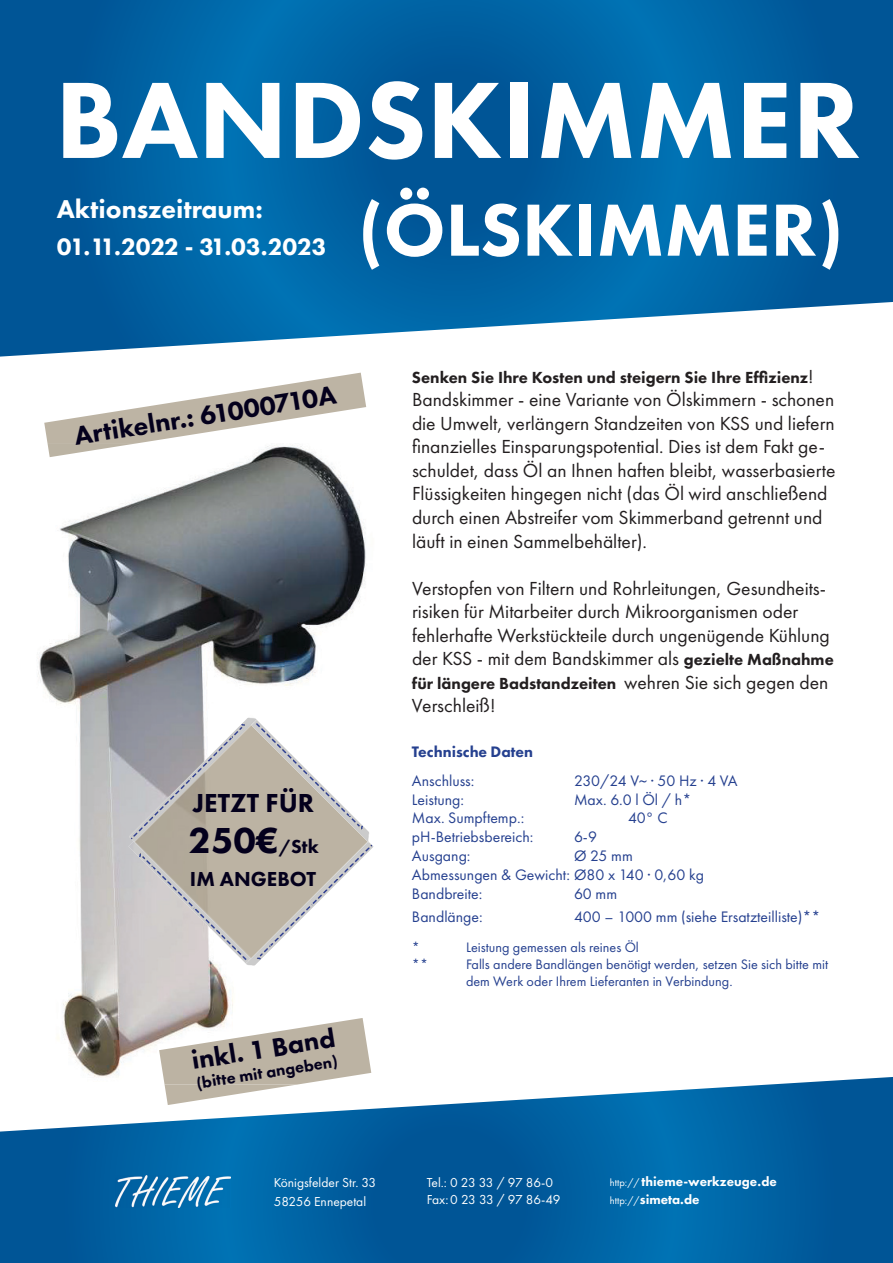
<style>
.page{position:relative;width:893px;height:1263px;background:#fff}
.page>*{position:absolute;margin:0;border:0;box-sizing:border-box;transform-origin:0 0}
.t1{font:800 112.5px "Futura PT";color:#fff}
.t2{font:800 76.5px "Futura PT";color:#fff}
.t3{font:800 37.5px "Futura PT";color:#04001c}
.t4{font:800 27px "Futura PT";color:#04001c}
.t5{font:800 26.7px "Futura PT";color:#fff}
.t6{font:800 24.75px "Futura PT";letter-spacing:-.01em;color:#fff}
.t7{font:800 21px "Futura PT";color:#04001c}
.t8{font:19.65px/23.5px "Futura PT";color:#231f20}
.t9{font:800 16.65px "Futura PT";color:#231f20}
.t10{font:800 16.5px "Futura PT";color:#04001c}
.t11{font:15.75px/18.9px "Futura PT";color:#25408f}
.t12{font:15.75px "Futura PT";letter-spacing:-.02em;color:#25408f}
.t13{font:800 15.75px "Futura PT";color:#25408f}
.t14{font:14.25px/17.1px "Futura PT";color:#25408f}
.t15{font:800 13.5px/18.1px "Futura PT";color:#fff}
.t16{font:13.5px/18.6px "Futura PT";color:#fff}
.t17{font:13.5px "Futura PT";letter-spacing:-.035em;color:#fff}
.t18{font:13.5px "Futura PT";letter-spacing:-.04em;color:#fff}
.s1{font-size:18px}
.s2{font-size:19.5px}
.s3{font-weight:400;font-size:19.65px}
.s4{font-weight:800;font-size:16.65px}
.s5{font-weight:400;font-size:10.5px}
</style>
<div class="page">
<svg style="left:0;top:0;width:893px;height:357px;background:#136da9"></svg>
<img style="left:38px;top:445px;width:334px;height:632px">
<svg style="left:0;top:1077px;width:893px;height:186px;background:#2074ac"></svg>
<img style="left:116px;top:1175px;width:115px;height:33px">
<img style="left:257px;top:720px;width:115px;height:122px">
<img style="left:251px;top:725px;width:117px;height:117px">
<img style="left:129px;top:714px;width:128px;height:127px">
<svg style="left:251px;top:720px;width:6px;height:6px"></svg>
<img style="left:128px;top:841px;width:123px;height:122px">
<img style="left:246px;top:842px;width:128px;height:127px">
<svg style="left:246px;top:958px;width:6px;height:6px"></svg>
<svg style="left:165px;top:1084px;width:132px;height:21px"></svg>
<img style="left:159px;top:1018px;width:212px;height:66px">
<svg style="left:44px;top:373px;width:322px;height:70px"></svg>
<img style="left:47px;top:443px;width:92px;height:14px">
<h1 class="t1" style="left:55px;top:50px;width:807px">BANDSKIMMER</h1>
<h3 class="t5" style="left:57px;top:192px;width:208px">Aktionszeitraum:</h3>
<p class="t6" style="left:57px;top:231px;width:272px">01.11.2022 - 31.03.2023</p>
<h2 class="t2" style="left:358px;top:182px;width:486px">(ÖLSKIMMER)</h2>
<h3 class="t4" style="left:72px;top:419px;width:266px;rotate:-9deg">Artikelnr.: 61000710A</h3>
<h3 class="t4" style="left:193px;top:786px;width:123px">JETZT FÜR</h3>
<h3 class="t3" style="left:189px;top:817px;width:132px">250€<span class="s1">/</span><span class="s2">Stk</span></h3>
<p class="t7" style="left:190px;top:866px;width:128px">IM ANGEBOT</p>
<h3 class="t4" style="left:189px;top:1044px;width:147px;rotate:-9deg">inkl. 1 Band</h3>
<p class="t10" style="left:195px;top:1073px;width:144px;rotate:-9deg">(bitte mit angeben)</p>
<p class="t9" style="left:412px;top:367px;width:403px">Senken Sie Ihre Kosten und steigern Sie Ihre Effizienz<span class="s3">!</span></p>
<p class="t8" style="left:412px;top:388px;width:425px">Bandskimmer - eine Variante von Ölskimmern - schonen die Umwelt, verlängern Standzeiten von KSS und liefern finanzielles Einsparungspotential. Dies ist dem Fakt ge&shy;schuldet, dass Öl an Ihnen haften bleibt, wasserbasierte Flüssigkeiten hingegen nicht (das Öl wird anschließend durch einen Abstreifer vom Skimmerband getrennt und läuft in einen Sammelbehälter).</p>
<p class="t8" style="left:412px;top:576px;width:423px">Verstopfen von Filtern und Rohrleitungen, Gesundheits&shy;risiken für Mitarbeiter durch Mikroorganismen oder fehlerhafte Werkstückteile durch ungenügende Kühlung der KSS - mit dem Bandskimmer als <span class="s4">gezielte Maßnahme</span></p>
<p class="t9" style="left:412px;top:673px;width:418px">für längere Badstandzeiten <span class="s3">wehren Sie sich gegen den</span></p>
<p class="t8" style="left:412px;top:694px;width:85px">Verschleiß!</p>
<p class="t13" style="left:412px;top:742px;width:123px">Technische Daten</p>
<p class="t11" style="left:412px;top:771px;width:64px">Anschluss:</p>
<p class="t12" style="left:574px;top:771px;width:165px">230/24 V~ · 50 Hz · 4 VA</p>
<p class="t11" style="left:412px;top:790px;width:54px">Leistung:</p>
<p class="t11" style="left:574px;top:790px;width:119px">Max. 6.0 l Öl / h*</p>
<p class="t11" style="left:412px;top:809px;width:114px">Max. Sumpftemp.:</p>
<p class="t11" style="left:628px;top:809px;width:41px">40° C</p>
<p class="t11" style="left:412px;top:828px;width:123px">pH-Betriebsbereich:</p>
<p class="t11" style="left:574px;top:828px;width:24px">6-9</p>
<p class="t11" style="left:412px;top:846px;width:60px">Ausgang:</p>
<p class="t11" style="left:412px;top:846px;width:294px;text-indent:162px">Ø 25 mm<br>Abmessungen &amp; Gewicht: Ø80 x 140 · 0,60 kg<br>Bandbreite:</p>
<p class="t11" style="left:574px;top:884px;width:45px">60 mm</p>
<p class="t11" style="left:412px;top:907px;width:72px">Bandlänge:</p>
<p class="t11" style="left:574px;top:907px;width:248px">400 – 1000 mm (siehe Ersatzteilliste)**</p>
<p class="t14" style="left:412px;top:939px;width:10px">*</p>
<p class="t14" style="left:466px;top:939px;width:174px">Leistung gemessen als reines Öl</p>
<p class="t14" style="left:412px;top:956px;width:18px">**</p>
<p class="t14" style="left:466px;top:956px;width:364px">Falls andere Bandlängen benötigt werden, setzen Sie sich bitte mit dem Werk oder Ihrem Lieferanten in Verbindung.</p>
<p class="t16" style="left:274px;top:1173px;width:104px">Königsfelder Str. 33<br>58256 Ennepetal</p>
<p class="t18" style="left:427px;top:1174px;width:128px">Tel.: 0 23 33 / 97 86-0</p>
<p class="t15" style="left:610px;top:1172px;width:169px"><span class="s5">http://</span> thieme-werkzeuge.de <span class="s5">http://</span>simeta.de</p>
<p class="t17" style="left:427px;top:1191px;width:135px">Fax:0 23 33 / 97 86-49</p>
</div>
